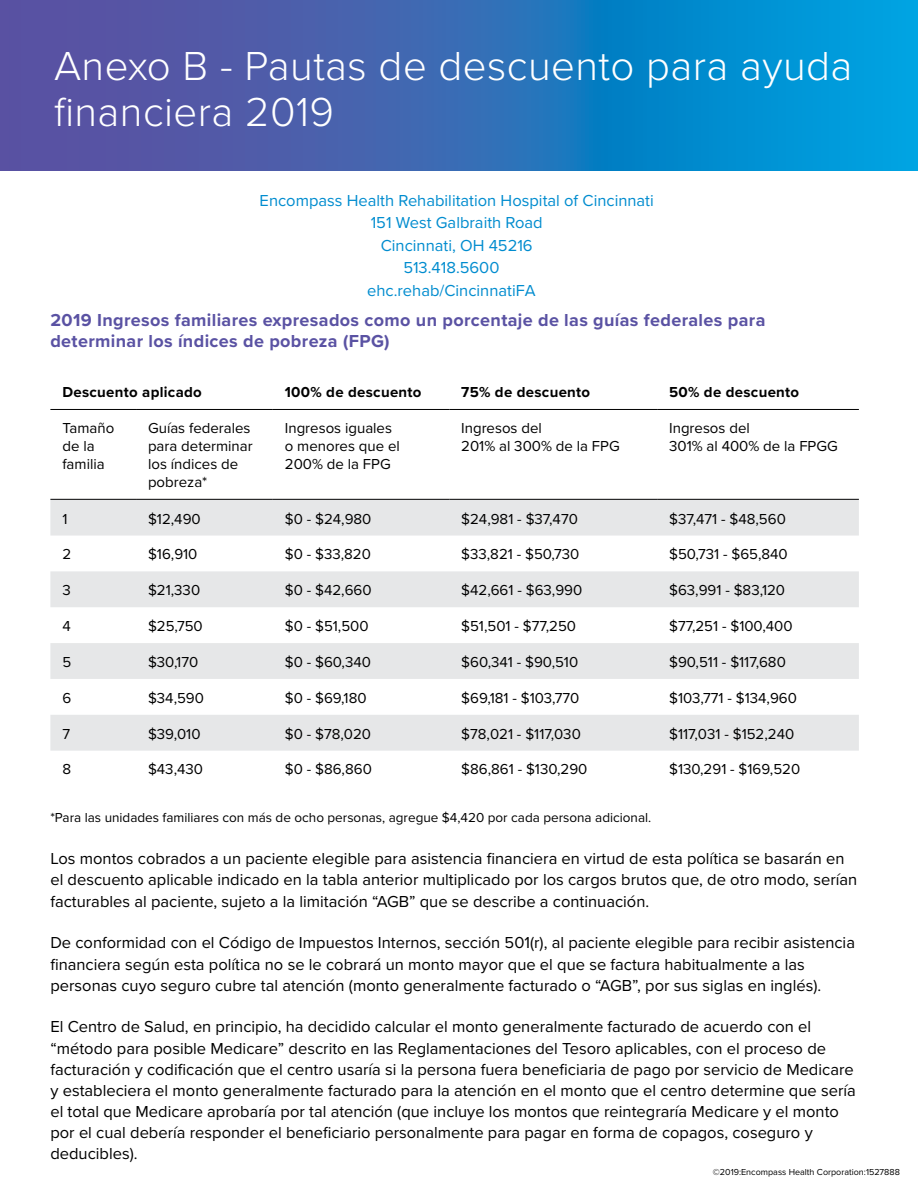
<style>
.page{position:relative;width:918px;height:1188px;background:#fff}
.page>*{position:absolute;margin:0;border:0;box-sizing:border-box;transform-origin:0 0}
.t1{font:300 42px/46.5px "Proxima Nova";letter-spacing:.01em;color:#fff}
.t2{font:700 18px/21px "Proxima Nova";letter-spacing:.02em;color:#5a52a3}
.t3{font:16.5px/21px "Proxima Nova";color:#000}
.t4{font:16.5px "Proxima Nova";color:#008ccf}
.t5{font:15px/18px "Proxima Nova";color:#000}
.t6{font:700 15px "Proxima Nova";letter-spacing:.02em;color:#000}
.t7{font:13.5px "Proxima Nova";color:#000}
.t8{font:9px "Proxima Nova";color:#000}
</style>
<div class="page">
<svg style="left:0;top:0;width:918px;height:171px;background:#2d72ba"></svg>
<svg style="left:50px;top:500px;width:809px;height:251px;fill:#e6e7e8"></svg>
<hr style="left:50px;top:409px;width:86px;height:1px;background:#000">
<hr style="left:136px;top:409px;width:137px;height:1px;background:#000">
<hr style="left:273px;top:409px;width:176px;height:1px;background:#000">
<hr style="left:449px;top:409px;width:208px;height:1px;background:#000">
<hr style="left:657px;top:409px;width:202px;height:1px;background:#000">
<hr style="left:50px;top:499px;width:86px;height:1px;background:#000">
<hr style="left:136px;top:499px;width:137px;height:1px;background:#000">
<hr style="left:273px;top:499px;width:176px;height:1px;background:#000">
<hr style="left:449px;top:499px;width:208px;height:1px;background:#000">
<hr style="left:657px;top:499px;width:202px;height:1px;background:#000">
<h1 class="t1" style="left:54px;top:40px;width:800px">Anexo B - Pautas de descuento para ayuda financiera 2019</h1>
<p class="t4" style="left:260px;top:188px;width:396px">Encompass Health Rehabilitation Hospital of Cincinnati</p>
<p class="t4" style="left:371px;top:210px;width:174px">151 West Galbraith Road</p>
<p class="t4" style="left:381px;top:233px;width:153px">Cincinnati, OH 45216</p>
<p class="t4" style="left:403px;top:255px;width:98px">513.418.5600</p>
<p class="t4" style="left:367px;top:278px;width:170px">ehc.rehab/CincinnatiFA</p>
<p class="t2" style="left:50px;top:309px;width:717px">2019 Ingresos familiares expresados como un porcentaje de las guías federales para determinar los índices de pobreza (FPG)</p>
<p class="t6" style="left:62px;top:381px;width:141px">Descuento aplicado</p>
<p class="t6" style="left:285px;top:381px;width:138px">100% de descuento</p>
<p class="t6" style="left:461px;top:381px;width:130px">75% de descuento</p>
<p class="t6" style="left:669px;top:381px;width:132px">50% de descuento</p>
<p class="t5" style="left:62px;top:419px;width:53px">Tamaño de la familia</p>
<p class="t5" style="left:148px;top:419px;width:106px">Guías federales para determinar los índices de pobreza*</p>
<p class="t5" style="left:285px;top:419px;width:117px">Ingresos iguales o menores que el<br>200% de la FPG</p>
<p class="t5" style="left:461px;top:419px;width:160px">Ingresos del<br>201% al 300% de la FPG</p>
<p class="t5" style="left:669px;top:419px;width:170px">Ingresos del<br>301% al 400% de la FPGG</p>
<p class="t5" style="left:62px;top:509px;width:7px">1</p>
<p class="t5" style="left:148px;top:509px;width:54px">$12,490</p>
<p class="t5" style="left:285px;top:509px;width:88px">$0 - $24,980</p>
<p class="t5" style="left:461px;top:509px;width:118px">$24,981 - $37,470</p>
<p class="t5" style="left:669px;top:509px;width:118px">$37,471 - $48,560</p>
<p class="t5" style="left:62px;top:545px;width:10px">2</p>
<p class="t5" style="left:148px;top:545px;width:51px">$16,910</p>
<p class="t5" style="left:285px;top:545px;width:88px">$0 - $33,820</p>
<p class="t5" style="left:461px;top:545px;width:120px">$33,821 - $50,730</p>
<p class="t5" style="left:669px;top:545px;width:120px">$50,731 - $65,840</p>
<p class="t5" style="left:62px;top:581px;width:10px">3</p>
<p class="t5" style="left:148px;top:581px;width:54px">$21,330</p>
<p class="t5" style="left:285px;top:581px;width:88px">$0 - $42,660</p>
<p class="t5" style="left:461px;top:581px;width:123px">$42,661 - $63,990</p>
<p class="t5" style="left:669px;top:581px;width:117px">$63,991 - $83,120</p>
<p class="t5" style="left:62px;top:616px;width:10px">4</p>
<p class="t5" style="left:148px;top:616px;width:56px">$25,750</p>
<p class="t5" style="left:285px;top:616px;width:85px">$0 - $51,500</p>
<p class="t5" style="left:461px;top:616px;width:116px">$51,501 - $77,250</p>
<p class="t5" style="left:669px;top:616px;width:125px">$77,251 - $100,400</p>
<p class="t5" style="left:62px;top:652px;width:10px">5</p>
<p class="t5" style="left:148px;top:652px;width:52px">$30,170</p>
<p class="t5" style="left:285px;top:652px;width:88px">$0 - $60,340</p>
<p class="t5" style="left:461px;top:652px;width:119px">$60,341 - $90,510</p>
<p class="t5" style="left:669px;top:652px;width:118px">$90,511 - $117,680</p>
<p class="t5" style="left:62px;top:688px;width:10px">6</p>
<p class="t5" style="left:148px;top:688px;width:57px">$34,590</p>
<p class="t5" style="left:285px;top:688px;width:83px">$0 - $69,180</p>
<p class="t5" style="left:461px;top:688px;width:120px">$69,181 - $103,770</p>
<p class="t5" style="left:669px;top:688px;width:129px">$103,771 - $134,960</p>
<p class="t5" style="left:62px;top:724px;width:9px">7</p>
<p class="t5" style="left:148px;top:724px;width:54px">$39,010</p>
<p class="t5" style="left:285px;top:724px;width:88px">$0 - $78,020</p>
<p class="t5" style="left:461px;top:724px;width:121px">$78,021 - $117,030</p>
<p class="t5" style="left:669px;top:724px;width:127px">$117,031 - $152,240</p>
<p class="t5" style="left:62px;top:760px;width:10px">8</p>
<p class="t5" style="left:148px;top:760px;width:56px">$43,430</p>
<p class="t5" style="left:285px;top:760px;width:88px">$0 - $86,860</p>
<p class="t5" style="left:461px;top:760px;width:128px">$86,861 - $130,290</p>
<p class="t5" style="left:669px;top:760px;width:133px">$130,291 - $169,520</p>
<p class="t7" style="left:50px;top:808px;width:602px">*Para las unidades familiares con más de ocho personas, agregue $4,420 por cada persona adicional.</p>
<p class="t3" style="left:50px;top:848px;width:808px">Los montos cobrados a un paciente elegible para asistencia financiera en virtud de esta política se basarán en el descuento aplicable indicado en la tabla anterior multiplicado por los cargos brutos que, de otro modo, serían facturables al paciente, sujeto a la limitación “AGB” que se describe a continuación.</p>
<p class="t3" style="left:50px;top:932px;width:806px">De conformidad con el Código de Impuestos Internos, sección 501(r), al paciente elegible para recibir asistencia financiera según esta política no se le cobrará un monto mayor que el que se factura habitualmente a las personas cuyo seguro cubre tal atención (monto generalmente facturado o “AGB”, por sus siglas en inglés).</p>
<p class="t3" style="left:50px;top:1016px;width:807px">El Centro de Salud, en principio, ha decidido calcular el monto generalmente facturado de acuerdo con el “método para posible Medicare” descrito en las Reglamentaciones del Tesoro aplicables, con el proceso de facturación y codificación que el centro usaría si la persona fuera beneficiaria de pago por servicio de Medicare y estableciera el monto generalmente facturado para la atención en el monto que el centro determine que sería el total que Medicare aprobaría por tal atención (que incluye los montos que reintegraría Medicare y el monto por el cual debería responder el beneficiario personalmente para pagar en forma de copagos, coseguro y deducibles).</p>
<p class="t8" style="left:713px;top:1166px;width:189px">©2019:Encompass Health Corporation:1527888</p>
</div>
